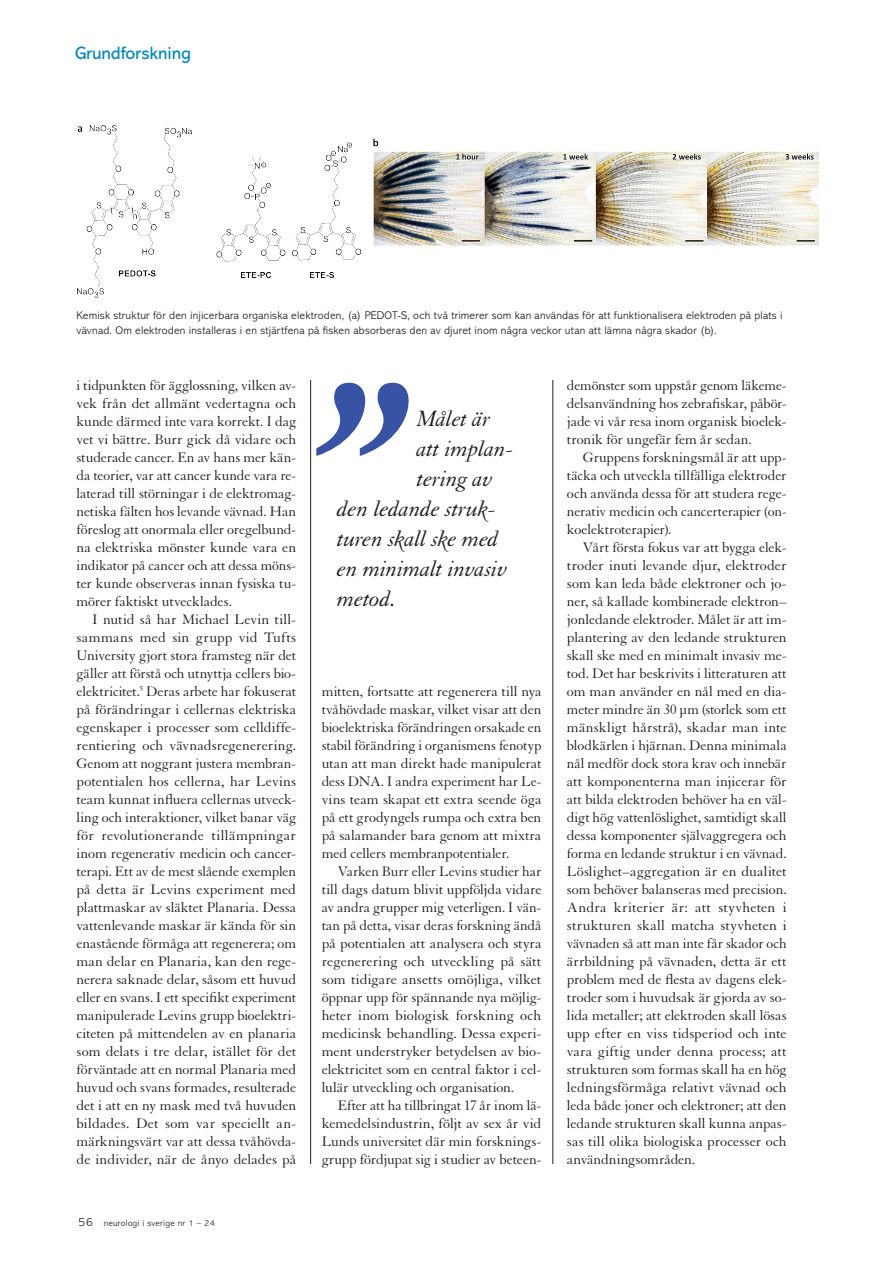
<style>
.page{position:relative;width:893px;height:1263px;background:#fff}
.page>*{position:absolute;margin:0;border:0;box-sizing:border-box;transform-origin:0 0}
.t1{font:italic 24px "Granjon LT Std";letter-spacing:-.015em;color:#231f20}
.t2{font:18px "Abadi MT Std";letter-spacing:-.01em;color:#0088bf}
.t3{font:15px/18px "Granjon LT Std";letter-spacing:-.01em;color:#231f20;text-align:justify}
.t4{font:300 11.25px/15px "Abadi MT Std";letter-spacing:.015em;color:#231f20}
.t5{font:300 9px "Abadi MT Std";letter-spacing:.02em;color:#231f20}
.s1{font-size:12px}
</style>
<div class="page">
<hr style="left:310px;top:129px;width:1px;height:1035px;background:#231f20">
<hr style="left:553px;top:129px;width:1px;height:1035px;background:#231f20">
<div style="left:287px;top:120px;width:298px;height:259px;background:#fff"></div>
<img style="left:77px;top:125px;width:741px;height:173px">
<svg style="left:316px;top:383px;width:93px;height:73px"></svg>
<p class="t2" style="left:75px;top:43px;width:118px">Grundforskning</p>
<p class="t4" style="left:77px;top:307px;width:708px">Kemisk struktur för den injicerbara organiska elektroden, (a) PEDOT-S, och två trimerer som kan användas för att funktionalisera elektroden på plats i vävnad. Om elektroden installeras i en stjärtfena på fisken absorberas den av djuret inom några veckor utan att lämna några skador (b).</p>
<p class="t3" style="left:77px;top:377px;width:221px">i tidpunkten för ägglossning, vilken av&shy;vek från det allmänt vedertagna och kunde därmed inte vara korrekt. I dag vet vi bättre. Burr gick då vidare och studerade cancer. En av hans mer kän&shy;da teorier, var att cancer kunde vara re&shy;laterad till störningar i de elektromag&shy;netiska fälten hos levande vävnad. Han föreslog att onormala eller oregelbund&shy;na elektriska mönster kunde vara en indikator på cancer och att dessa möns&shy;ter kunde observeras innan fysiska tu&shy;mörer faktiskt utvecklades.</p>
<p class="t3" style="left:77px;top:611px;width:221px;text-indent:16px">I nutid så har Michael Levin till&shy;sammans med sin grupp vid Tufts University gjort stora framsteg när det gäller att förstå och utnyttja cellers bio&shy;elektricitet.<sup>5</sup> Deras arbete har fokuserat på förändringar i cellernas elektriska egenskaper i processer som celldiffe&shy;rentiering och vävnadsregenerering.<br>Genom att noggrant justera membran&shy;potentialen hos cellerna, har Levins team kunnat influera cellernas utveck&shy;ling och interaktioner, vilket banar väg för revolutionerande tillämpningar inom regenerativ medicin och cancer&shy;terapi. Ett av de mest slående exemplen på detta är Levins experiment med plattmaskar av släktet Planaria. Dessa vattenlevande maskar är kända för sin enastående förmåga att regenerera; om man delar en Planaria, kan den rege&shy;nerera saknade delar, såsom ett huvud eller en svans. I ett specifikt experiment manipulerade Levins grupp bioelektri&shy;citeten på mittendelen av en planaria som delats i tre delar, istället för det förväntade att en normal Planaria med huvud och svans formades, resulterade det i att en ny mask med två huvuden bildades. Det som var speciellt an&shy;märkningsvärt var att dessa tvåhövda&shy;de individer, när de ånyo delades på</p>
<p class="t5" style="left:78px;top:1218px;width:138px"><span class="s1">56</span> neurologi i sverige nr 1 – 24</p>
<h1 class="t1" style="left:417px;top:405px;width:75px">Målet är</h1>
<h1 class="t1" style="left:417px;top:435px;width:98px">att implan-</h1>
<h1 class="t1" style="left:417px;top:465px;width:78px">tering av</h1>
<h1 class="t1" style="left:338px;top:495px;width:159px">den ledande struk-</h1>
<h1 class="t1" style="left:338px;top:525px;width:163px">turen skall ske med</h1>
<h1 class="t1" style="left:338px;top:555px;width:171px">en minimalt invasiv</h1>
<h1 class="t1" style="left:338px;top:585px;width:60px">metod.</h1>
<p class="t3" style="left:322px;top:683px;width:221px">mitten, fortsatte att regenerera till nya tvåhövdade maskar, vilket visar att den bioelektriska förändringen orsakade en stabil förändring i organismens fenotyp utan att man direkt hade manipulerat dess DNA. I andra experiment har Le&shy;vins team skapat ett extra seende öga på ett grodyngels rumpa och extra ben på salamander bara genom att mixtra med cellers membranpotentialer.</p>
<p class="t3" style="left:322px;top:863px;width:221px;text-indent:16px">Varken Burr eller Levins studier har till dags datum blivit uppföljda vidare av andra grupper mig veterligen. I vän&shy;tan på detta, visar deras forskning ändå på potentialen att analysera och styra regenerering och utveckling på sätt som tidigare ansetts omöjliga, vilket öppnar upp för spännande nya möjlig&shy;heter inom biologisk forskning och medicinsk behandling. Dessa experi&shy;ment understryker betydelsen av bio&shy;elektricitet som en central faktor i cel&shy;lulär utveckling och organisation.</p>
<p class="t3" style="left:322px;top:1097px;width:221px;text-indent:16px">Efter att ha tillbringat 17 år inom lä&shy;kemedelsindustrin, följt av sex år vid Lunds universitet där min forsknings&shy;grupp fördjupat sig i studier av beteen-</p>
<p class="t3" style="left:567px;top:377px;width:221px">demönster som uppstår genom läkeme&shy;delsanvändning hos zebrafiskar, påbör&shy;jade vi vår resa inom organisk bioelek&shy;tronik för ungefär fem år sedan.</p>
<p class="t3" style="left:567px;top:449px;width:221px;text-indent:16px">Gruppens forskningsmål är att upp&shy;täcka och utveckla tillfälliga elektroder och använda dessa för att studera rege&shy;nerativ medicin och cancerterapier (on&shy;koelektroterapier).</p>
<p class="t3" style="left:567px;top:539px;width:221px;text-indent:16px">Vårt första fokus var att bygga elek&shy;troder inuti levande djur, elektroder som kan leda både elektroner och jo&shy;ner, så kallade kombinerade elektron– jonledande elektroder. Målet är att im&shy;plantering av den ledande strukturen skall ske med en minimalt invasiv me&shy;tod. Det har beskrivits i litteraturen att om man använder en nål med en dia&shy;meter mindre än 30 µm (storlek som ett mänskligt hårstrå), skadar man inte blodkärlen i hjärnan. Denna minimala nål medför dock stora krav och innebär att komponenterna man injicerar för att bilda elektroden behöver ha en väl&shy;digt hög vattenlöslighet, samtidigt skall dessa komponenter självaggregera och forma en ledande struktur i en vävnad.<br>Löslighet–aggregation är en dualitet som behöver balanseras med precision.<br>Andra kriterier är: att styvheten i strukturen skall matcha styvheten i vävnaden så att man inte får skador och ärrbildning på vävnaden, detta är ett problem med de flesta av dagens elek&shy;troder som i huvudsak är gjorda av so&shy;lida metaller; att elektroden skall lösas upp efter en viss tidsperiod och inte vara giftig under denna process; att strukturen som formas skall ha en hög ledningsförmåga relativt vävnad och leda både joner och elektroner; att den ledande strukturen skall kunna anpas&shy;sas till olika biologiska processer och användningsområden.</p>
</div>
